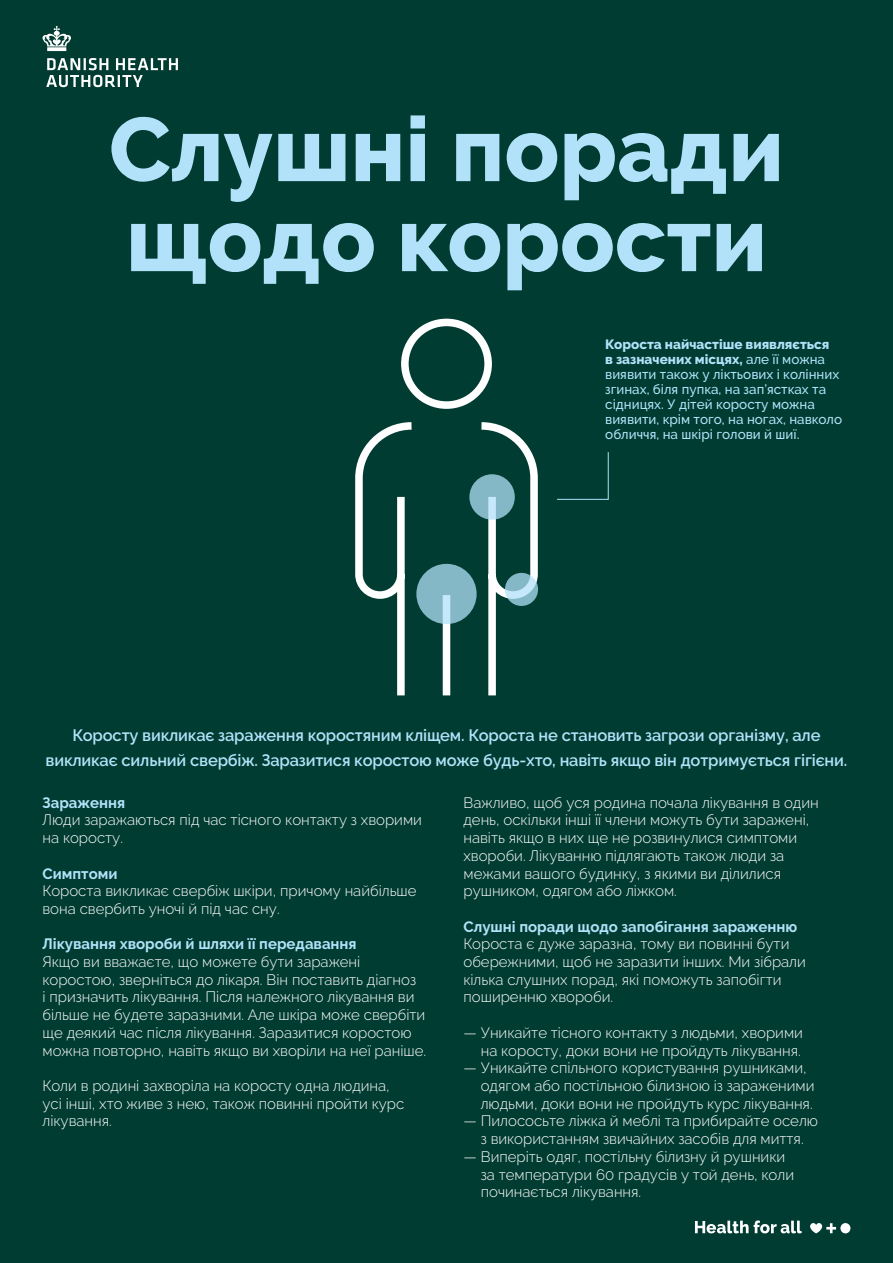
<style>
.page{position:relative;width:893px;height:1263px;background:#003c32}
.page>*{position:absolute;margin:0;border:0;box-sizing:border-box;transform-origin:0 0}
.t1{font:800 90px/90px "Raleway";color:#b2e2f9}
.t2{font:600 16.5px/24.9px "Raleway";letter-spacing:-.01em;color:#b2e2f9;text-align:center}
.t3{font:300 15px/17.7px "Raleway";color:#fff}
.t4{font:500 13.5px/15px "Raleway";color:#b2e2f9}
.s1{font-weight:800}
.s2{font-weight:700;color:#b2e2f9}
</style>
<div class="page">
<svg style="left:355px;top:318px;width:183px;height:378px"></svg>
<svg style="left:469px;top:474px;width:46px;height:46px;background:#88b9c8"></svg>
<svg style="left:505px;top:573px;width:33px;height:33px"></svg>
<svg style="left:416px;top:564px;width:61px;height:60px;background:#87b9c8"></svg>
<svg style="left:43px;top:26px;width:28px;height:25px"></svg>
<svg style="left:46px;top:58px;width:132px;height:29px"></svg>
<svg style="left:557px;top:452px;width:52px;height:48px"></svg>
<svg style="left:810px;top:1223px;width:40px;height:10px"></svg>
<svg style="left:695px;top:1220px;width:107px;height:13px"></svg>
<h1 class="t1" style="left:109px;top:105px;width:676px">Слушні поради щодо корости</h1>
<p class="t4" style="left:605px;top:336px;width:238px"><span class="s1">Короста найчастіше виявляється<br>в зазначених місцях,</span> але її можна виявити також у ліктьових і колінних згинах, біля пупка, на зап’ястках та сідницях. У дітей коросту можна виявити, крім того, на ногах, навколо обличчя, на шкірі голови й шиї.</p>
<p class="t2" style="left:46px;top:723px;width:803px">Коросту викликає зараження коростяним кліщем. Короста не становить загрози організму, але викликає сильний свербіж. Заразитися коростою може будь-хто, навіть якщо він дотримується гігієни.</p>
<p class="t3" style="left:43px;top:793px;width:381px"><span class="s2">Зараження<br></span>Люди заражаються під час тісного контакту з хворими на коросту.</p>
<p class="t3" style="left:43px;top:864px;width:375px"><span class="s2">Симптоми<br></span>Короста викликає свербіж шкіри, причому найбільше вона свербить уночі й під час сну.</p>
<p class="t3" style="left:43px;top:935px;width:385px"><span class="s2">Лікування хвороби й шляхи її передавання<br></span>Якщо ви вважаєте, що можете бути заражені коростою, зверніться до лікаря. Він поставить діагноз<br>і призначить лікування. Після належного лікування ви більше не будете заразними. Але шкіра може свербіти ще деякий час після лікування. Заразитися коростою можна повторно, навіть якщо ви хворіли на неї раніше.</p>
<p class="t3" style="left:43px;top:1077px;width:363px">Коли в родині захворіла на коросту одна людина, усі інші, хто живе з нею, також повинні пройти курс лікування.</p>
<p class="t3" style="left:463px;top:793px;width:357px">Важливо, щоб уся родина почала лікування в один день, оскільки інші її члени можуть бути заражені, навіть якщо в них ще не розвинулися симптоми хвороби. Лікуванню підлягають також люди за межами вашого будинку, з якими ви ділилися рушником, одягом або ліжком.</p>
<p class="t3" style="left:463px;top:917px;width:344px"><span class="s2">Слушні поради щодо запобігання зараженню </span>Короста є дуже заразна, тому ви повинні бути обережними, щоб не заразити інших. Ми зібрали кілька слушних порад, які поможуть запобігти поширенню хвороби.</p>
<p class="t3" style="left:463px;top:1024px;width:341px;text-align:right">— Уникайте тісного контакту з людьми, хворими на коросту, доки вони не пройдуть лікування.</p>
<p class="t3" style="left:481px;top:1059px;width:335px;text-indent:-17px">— Уникайте спільного користування рушниками, одягом або постільною білизною із зараженими людьми, доки вони не пройдуть курс лікування.</p>
<p class="t3" style="left:463px;top:1112px;width:356px;text-align:center">— Пилососьте ліжка й меблі та прибирайте оселю з використанням звичайних засобів для миття.</p>
<p class="t3" style="left:481px;top:1147px;width:315px;text-indent:-17px">— Виперіть одяг, постільну білизну й рушники за температури 60 градусів у той день, коли починається лікування.</p>
</div>
